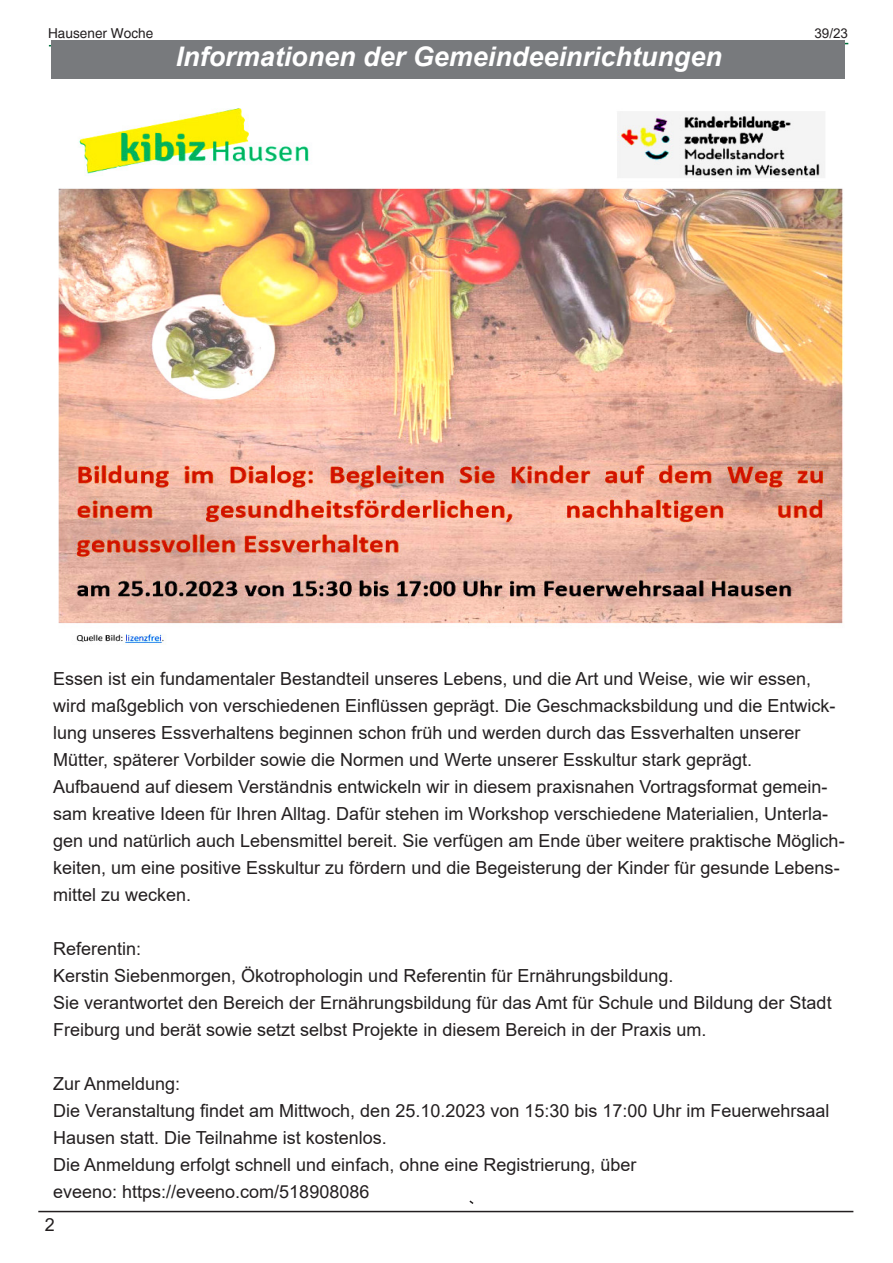
<style>
.page{position:relative;width:893px;height:1263px;background:#fff}
.page>*{position:absolute;margin:0;border:0;box-sizing:border-box;transform-origin:0 0}
.anzeigefett{font:italic 700 27px "Arial";color:#fff}
.anzeigenormal{font:18px/27px "Arial";color:#231f20}
.t1{font:13.65px "Helvetica";color:#231f20}
.t2{font:13.5px "Arial";color:#231f20}
</style>
<div class="page">
<hr style="left:38px;top:1211px;width:815px;height:1px;background:#231f20">
<svg style="left:469px;top:1200px;width:5px;height:4px"></svg>
<img style="left:58px;top:108px;width:785px;height:537px">
<div style="left:51px;top:40px;width:793px;height:39px;background:#787a7d"></div>
<p class="t1" style="left:48px;top:25px;width:107px">Hausener Woche</p>
<p class="anzeigefett" style="left:176px;top:38px;width:548px">Informationen der Gemeindeeinrichtungen</p>
<p class="t2" style="left:814px;top:24px;width:35px">39/23</p>
<p class="anzeigenormal" style="left:53px;top:665px;width:784px">Essen ist ein fundamentaler Bestandteil unseres Lebens, und die Art und Weise, wie wir essen, wird maßgeblich von verschiedenen Einflüssen geprägt. Die Geschmacksbildung und die Entwick&shy;lung unseres Essverhaltens beginnen schon früh und werden durch das Essverhalten unserer Mütter, späterer Vorbilder sowie die Normen und Werte unserer Esskultur stark geprägt.</p>
<p class="anzeigenormal" style="left:53px;top:773px;width:793px">Aufbauend auf diesem Verständnis entwickeln wir in diesem praxisnahen Vortragsformat gemein&shy;sam kreative Ideen für Ihren Alltag. Dafür stehen im Workshop verschiedene Materialien, Unterla&shy;gen und natürlich auch Lebensmittel bereit. Sie verfügen am Ende über weitere praktische Möglich&shy;keiten, um eine positive Esskultur zu fördern und die Begeisterung der Kinder für gesunde Lebens&shy;mittel zu wecken.</p>
<p class="anzeigenormal" style="left:53px;top:935px;width:90px">Referentin:</p>
<p class="anzeigenormal" style="left:53px;top:962px;width:622px">Kerstin Siebenmorgen, Ökotrophologin und Referentin für Ernährungsbildung.</p>
<p class="anzeigenormal" style="left:53px;top:989px;width:780px">Sie verantwortet den Bereich der Ernährungsbildung für das Amt für Schule und Bildung der Stadt<br>Freiburg und berät sowie setzt selbst Projekte in diesem Bereich in der Praxis um.</p>
<p class="anzeigenormal" style="left:53px;top:1070px;width:129px">Zur Anmeldung:</p>
<p class="anzeigenormal" style="left:53px;top:1097px;width:778px">Die Veranstaltung findet am Mittwoch, den 25.10.2023 von 15:30 bis 17:00 Uhr im Feuerwehrsaal<br>Hausen statt. Die Teilnahme ist kostenlos.</p>
<p class="anzeigenormal" style="left:53px;top:1151px;width:585px">Die Anmeldung erfolgt schnell und einfach, ohne eine Registrierung, über</p>
<p class="anzeigenormal" style="left:53px;top:1178px;width:318px">eveeno: https://eveeno.com/518908086</p>
<p class="anzeigenormal" style="left:45px;top:1211px;width:12px">2</p>
</div>
